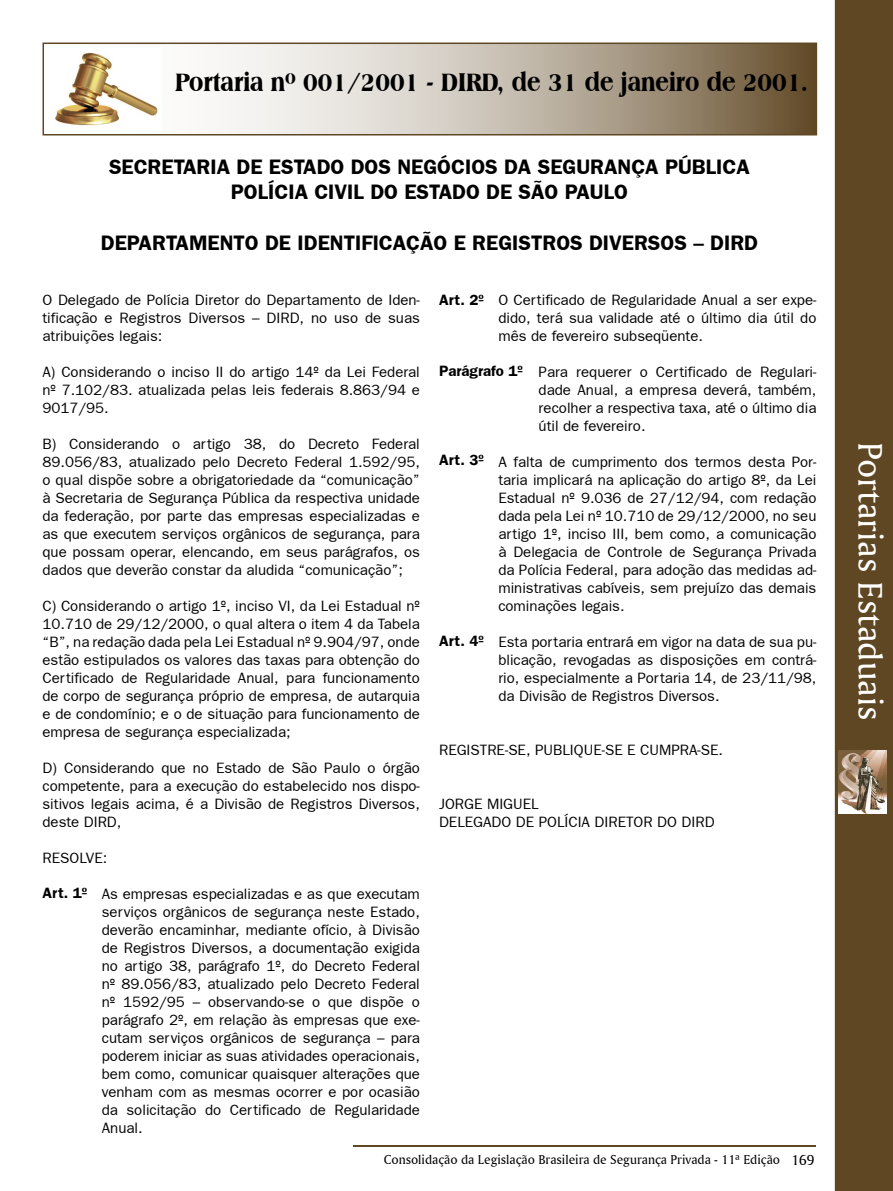
<style>
.page{position:relative;width:893px;height:1191px;background:#fff}
.page>*{position:absolute;margin:0;border:0;box-sizing:border-box;transform-origin:0 0}
.t1{font:36px "Amerigo BT Roman A";color:#fff}
.t2{font:800 condensed 27px "Americana BT";color:#000}
.t3{font:700 21px/25.2px "Frankfurt Gothic";color:#000;text-align:center}
.t4{font:15px/18px "Frankfurt Gothic Plain";color:#000;text-align:justify}
.t5{font:700 15px "Frankfurt Gothic";color:#000}
.t6{font:13.5px "Amerigo BT Roman A";color:#000}
.s1{font-size:15px}
</style>
<div class="page">
<div style="left:835px;top:0;width:58px;height:1191px;background:#5f4723"></div>
<hr style="left:354px;top:1145px;width:462px;height:2px;background:#5f4723">
<img style="left:839px;top:750px;width:47px;height:63px">
<svg style="left:43px;top:43px;width:774px;height:92px"></svg>
<img style="left:49px;top:46px;width:113px;height:85px">
<h2 class="t2" style="left:175px;top:66px;width:635px">Portaria nº 001/2001 - DIRD, de 31 de janeiro de 2001.</h2>
<h3 class="t3" style="left:109px;top:154px;width:642px">SECRETARIA DE ESTADO DOS NEGÓCIOS DA SEGURANÇA PÚBLICA<br>POLÍCIA CIVIL DO ESTADO DE SÃO PAULO</h3>
<h3 class="t3" style="left:101px;top:229px;width:659px">DEPARTAMENTO DE IDENTIFICAÇÃO E REGISTROS DIVERSOS – DIRD</h3>
<p class="t4" style="left:43px;top:290px;width:379px">O Delegado de Polícia Diretor do Departamento de Iden&shy;tificação e Registros Diversos – DIRD, no uso de suas atribuições legais:</p>
<p class="t4" style="left:43px;top:362px;width:379px">A) Considerando o inciso II do artigo 14º da Lei Federal nº 7.102/83. atualizada pelas leis federais 8.863/94 e 9017/95.</p>
<p class="t4" style="left:43px;top:434px;width:379px">B) Considerando o artigo 38, do Decreto Federal 89.056/83, atualizado pelo Decreto Federal 1.592/95, o qual dispõe sobre a obrigatoriedade da “comunicação” à Secretaria de Segurança Pública da respectiva unidade da federação, por parte das empresas especializadas e as que executem serviços orgânicos de segurança, para que possam operar, elencando, em seus parágrafos, os dados que deverão constar da aludida “comunicação”;</p>
<p class="t4" style="left:43px;top:596px;width:379px">C) Considerando o artigo 1º, inciso VI, da Lei Estadual nº 10.710 de 29/12/2000, o qual altera o item 4 da Tabela “B”, na redação dada pela Lei Estadual nº 9.904/97, onde estão estipulados os valores das taxas para obtenção do Certificado de Regularidade Anual, para funcionamento de corpo de segurança próprio de empresa, de autarquia e de condomínio; e o de situação para funcionamento de empresa de segurança especializada;</p>
<p class="t4" style="left:43px;top:758px;width:379px">D) Considerando que no Estado de São Paulo o órgão competente, para a execução do estabelecido nos dispo&shy;sitivos legais acima, é a Divisão de Registros Diversos, deste DIRD,</p>
<p class="t4" style="left:43px;top:848px;width:66px">RESOLVE:</p>
<p class="t4" style="left:102px;top:884px;width:320px">As empresas especializadas e as que executam serviços orgânicos de segurança neste Estado, deverão encaminhar, mediante ofício, à Divisão de Registros Diversos, a documentação exigida no artigo 38, parágrafo 1º, do Decreto Federal nº 89.056/83, atualizado pelo Decreto Federal nº 1592/95 – observando-se o que dispõe o parágrafo 2º, em relação às empresas que exe&shy;cutam serviços orgânicos de segurança – para poderem iniciar as suas atividades operacionais, bem como, comunicar quaisquer alterações que venham com as mesmas ocorrer e por ocasião da solicitação do Certificado de Regularidade Anual.</p>
<p class="t5" style="left:43px;top:884px;width:46px">Art. 1º</p>
<p class="t5" style="left:439px;top:290px;width:46px">Art. 2º</p>
<p class="t4" style="left:498px;top:290px;width:320px">O Certificado de Regularidade Anual a ser expe&shy;dido, terá sua validade até o último dia útil do mês de fevereiro subseqüente.</p>
<p class="t4" style="left:539px;top:362px;width:279px">Para requerer o Certificado de Regulari&shy;dade Anual, a empresa deverá, também, recolher a respectiva taxa, até o último dia útil de fevereiro.</p>
<p class="t4" style="left:498px;top:452px;width:320px">A falta de cumprimento dos termos desta Por&shy;taria implicará na aplicação do artigo 8º, da Lei Estadual nº 9.036 de 27/12/94, com redação dada pela Lei nº 10.710 de 29/12/2000, no seu artigo 1º, inciso III, bem como, a comunicação à Delegacia de Controle de Segurança Privada da Polícia Federal, para adoção das medidas ad&shy;ministrativas cabíveis, sem prejuízo das demais cominações legais.</p>
<p class="t4" style="left:498px;top:632px;width:320px">Esta portaria entrará em vigor na data de sua pu&shy;blicação, revogadas as disposições em contrá&shy;rio, especialmente a Portaria 14, de 23/11/98, da Divisão de Registros Diversos.</p>
<p class="t5" style="left:439px;top:362px;width:85px">Parágrafo 1º</p>
<p class="t5" style="left:439px;top:451px;width:46px">Art. 3º</p>
<p class="t5" style="left:439px;top:632px;width:46px">Art. 4º</p>
<p class="t4" style="left:439px;top:740px;width:285px">REGISTRE-SE, PUBLIQUE-SE E CUMPRA-SE.</p>
<p class="t4" style="left:439px;top:794px;width:277px">JORGE MIGUEL<br>DELEGADO DE POLÍCIA DIRETOR DO DIRD</p>
<p class="t6" style="left:384px;top:1151px;width:432px">Consolidação da Legislação Brasileira de Segurança Privada - 11ª Edição <span class="s1">169</span></p>
<h1 class="t1" style="left:892px;top:442px;width:280px;rotate:90deg">Portarias Estaduais</h1>
</div>
